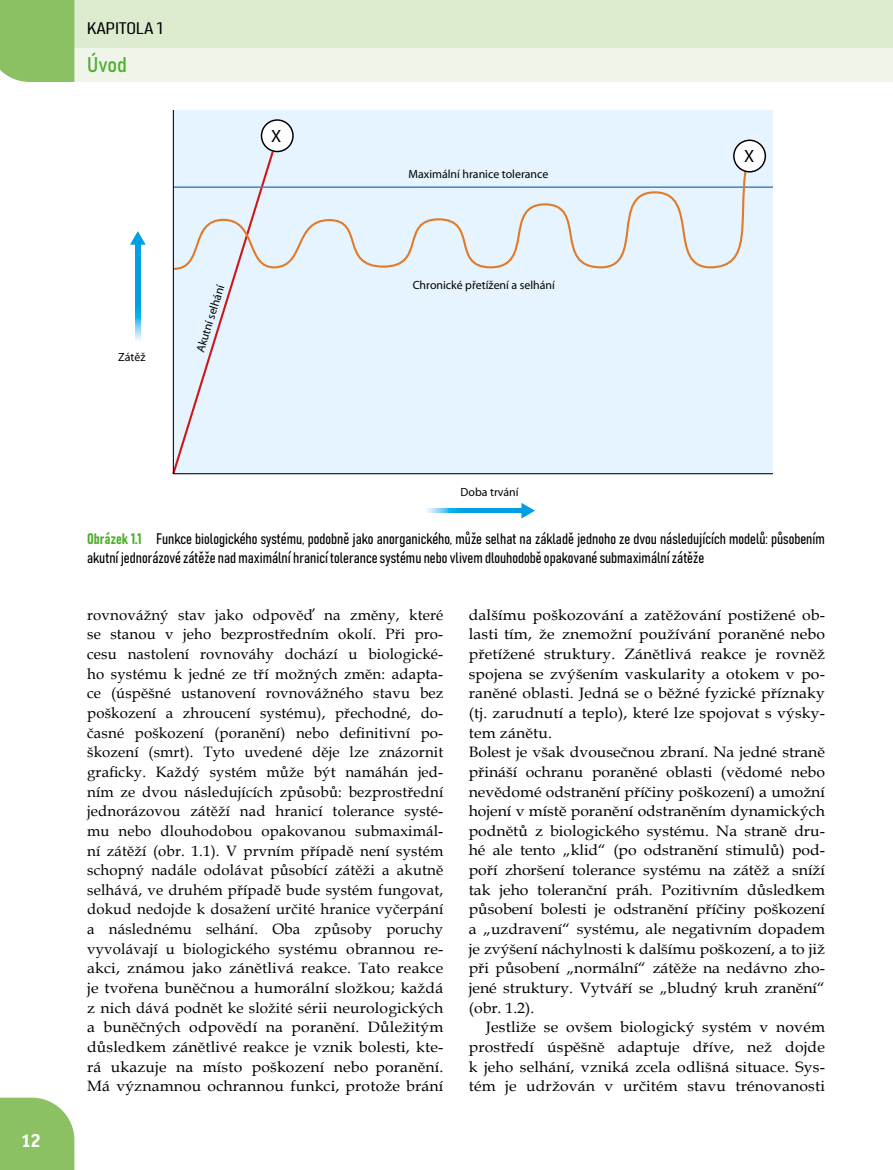
<style>
.page{position:relative;width:893px;height:1170px;background:#fff}
.page>*{position:absolute;margin:0;border:0;box-sizing:border-box;transform-origin:0 0}
.t1{font:21px "Bahnschrift";color:#52ae32}
.t2{font:700 18px "Dyna Grotesk R";color:#fff}
.t3{font:17.85px "Myriad Pro";color:#000}
.t4{font:16.5px "Bahnschrift";color:#000;scale:1.3 1}
.t5{font:15px/19.6px "Book Antiqua";color:#000;text-align:justify}
.t6{font:15px/19.6px "Book Antiqua";color:#000;scale:1.05 1}
.t7{font:15px/19.5px "Bahnschrift";color:#000}
.t8{font:11.85px "Myriad Pro";color:#000}
.s1{color:#52ae32}
</style>
<div class="page">
<div style="left:74px;top:44px;width:819px;height:38px;background:#eff6e9"></div>
<div style="left:71px;top:0;width:822px;height:47px;background:#ddebcf"></div>
<div style="left:0;top:0;width:74px;height:82px;background:#8cc163"></div>
<svg style="left:0;top:1097px;width:74px;height:72px"></svg>
<svg style="left:427px;top:508px;width:94px;height:5px"></svg>
<svg style="left:521px;top:503px;width:14px;height:15px"></svg>
<svg style="left:136px;top:245px;width:4px;height:96px"></svg>
<svg style="left:130px;top:231px;width:16px;height:14px"></svg>
<div style="left:172px;top:110px;width:601px;height:365px;background:#e5f4fe"></div>
<p class="t4" style="left:87px;top:18px;width:59px">KAPITOLA 1</p>
<h1 class="t1" style="left:87px;top:52px;width:41px">Úvod</h1>
<p class="t3" style="left:271px;top:126px;width:12px">X</p>
<p class="t8" style="left:118px;top:351px;width:29px">Zátěž</p>
<p class="t8" style="left:194px;top:350px;width:72px;rotate:-73deg">Akutní selhání</p>
<p class="t8" style="left:409px;top:167px;width:141px">Maximální hranice tolerance</p>
<p class="t8" style="left:413px;top:278px;width:144px">Chronické přetížení a selhání</p>
<p class="t3" style="left:744px;top:147px;width:12px">X</p>
<p class="t2" style="left:21px;top:1130px;width:20px">12</p>
<p class="t8" style="left:461px;top:485px;width:60px">Doba trvání</p>
<p class="t7" style="left:87px;top:528px;width:739px"><span class="s1">Obrázek 1.1</span> Funkce biologického systému, podobně jako anorganického, může selhat na základě jednoho ze dvou následujících modelů: působením akutní jednorázové zátěže nad maximální hranicí tolerance systému nebo vlivem dlouhodobě opakované submaximální zátěže</p>
<p class="t5" style="left:87px;top:604px;width:358px">rovnovážný stav jako odpověď na změny, které se stanou v jeho bezprostředním okolí. Při pro&shy;cesu nastolení rovnováhy dochází u biologické&shy;ho systému k jedné ze tří možných změn: adapta&shy;ce (úspěšné ustanovení rovnovážného stavu bez poškození a zhroucení systému), přechodné, do&shy;časné poškození (poranění) nebo definitivní po&shy;škození (smrt). Tyto uvedené děje lze znázornit graficky. Každý systém může být namáhán jed&shy;ním ze dvou následujících způsobů: bezprostřední jednorázovou zátěží nad hranicí tolerance systé&shy;mu nebo dlouhodobou opakovanou submaximál&shy;ní zátěží (obr. 1.1). V prvním případě není systém schopný nadále odolávat působící zátěži a akutně selhává, ve druhém případě bude systém fungovat, dokud nedojde k dosažení určité hranice vyčerpání a následnému selhání. Oba způsoby poruchy vyvolávají u biologického systému obrannou re&shy;akci, známou jako zánětlivá reakce. Tato reakce je tvořena buněčnou a humorální složkou; každá z nich dává podnět ke složité sérii neurologických a buněčných odpovědí na poranění. Důležitým důsledkem zánětlivé reakce je vznik bolesti, kte&shy;rá ukazuje na místo poškození nebo poranění.<br>Má významnou ochrannou funkci, protože brání</p>
<p class="t6" style="left:469px;top:604px;width:341px">dalšímu poškozování a zatěžování postižené ob&shy;lasti tím, že znemožní používání poraněné nebo přetížené struktury. Zánětlivá reakce je rovněž spojena se zvýšením vaskularity a otokem v po&shy;raněné oblasti. Jedná se o běžné fyzické příznaky (tj. zarudnutí a teplo), které lze spojovat s výsky&shy;tem zánětu.<br>Bolest je však dvousečnou zbraní. Na jedné straně přináší ochranu poraněné oblasti (vědomé nebo nevědomé odstranění příčiny poškození) a umožní hojení v místě poranění odstraněním dynamických podnětů z biologického systému. Na straně dru&shy;hé ale tento „klid“ (po odstranění stimulů) pod&shy;poří zhoršení tolerance systému na zátěž a sníží tak jeho toleranční práh. Pozitivním důsledkem působení bolesti je odstranění příčiny poškození a „uzdravení“ systému, ale negativním dopadem je zvýšení náchylnosti k dalšímu poškození, a to již při působení „normální“ zátěže na nedávno zho&shy;jené struktury. Vytváří se „bludný kruh zranění“ (obr. 1.2).</p>
<p class="t6" style="left:469px;top:1016px;width:341px;text-align:justify;text-indent:17px">Jestliže se ovšem biologický systém v novém prostředí úspěšně adaptuje dříve, než dojde k jeho selhání, vzniká zcela odlišná situace. Sys&shy;tém je udržován v určitém stavu trénovanosti</p>
</div>
